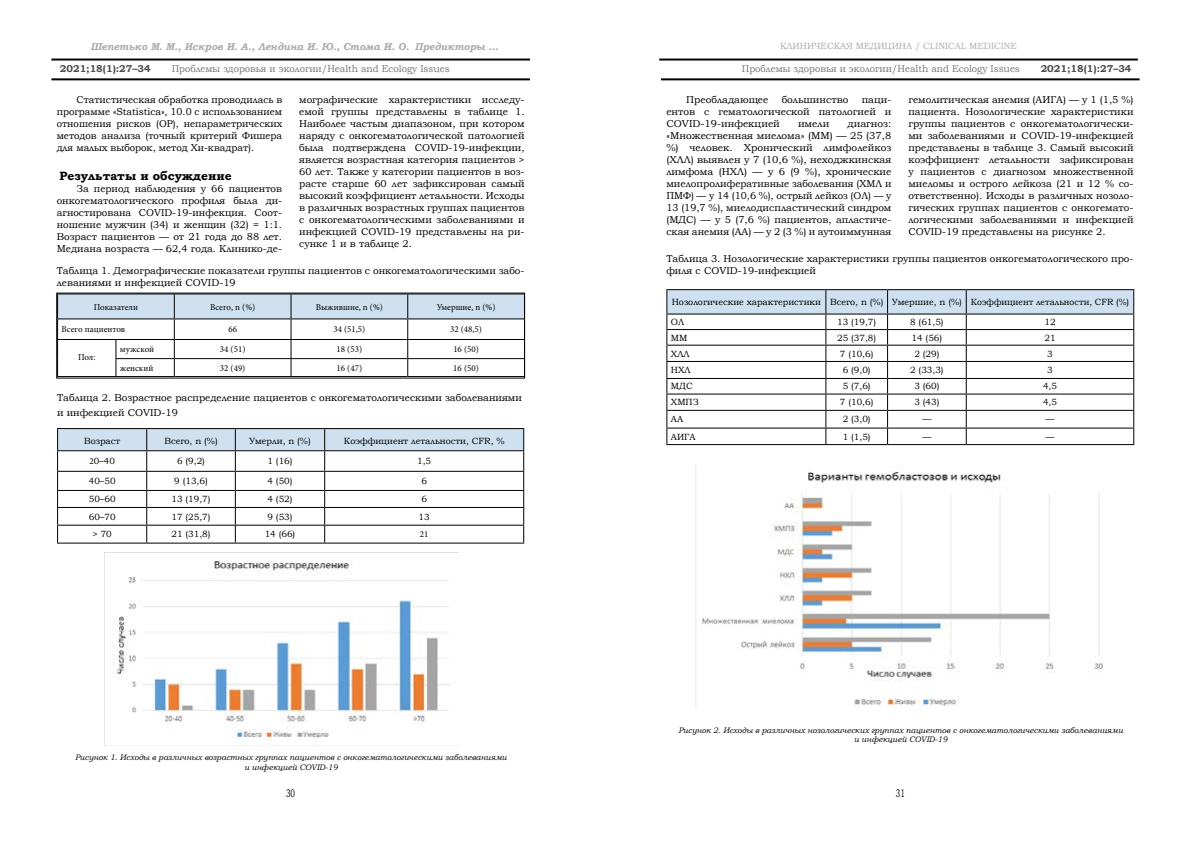
<style>
.page{position:relative;width:1191px;height:842px;background:#fff}
.page>*{position:absolute;margin:0;border:0;box-sizing:border-box;transform-origin:0 0}
.t1{font:700 12px "Bookman Old Style";color:#000}
.t2{font:11px "Bookman Old Style";color:#000;scale:.67 1}
.t3{font:10px/12px "Bookman Old Style";color:#000;text-align:justify}
.t4{font:10px "Bookman Old Style";color:#453a36;scale:.95 1}
.t5{font:italic 700 10px "Bookman Old Style";color:#878787}
.t6{font:700 10px "Bookman Old Style";color:#000}
.t7{font:9px "Bookman Old Style";color:#000}
.t8{font:9px "Minion Pro";color:#000}
.t9{font:9px "Bookman Old Style";color:#878787}
.t10{font:italic 8px/9.6px "Bookman Old Style";color:#000;text-align:center}
.s1{color:#958b87}
.s2{font-family:"Minion Pro"}
</style>
<div class="page">
<hr style="left:659px;top:59px;width:478px;height:2px;background:#000">
<hr style="left:661px;top:78px;width:478px;height:2px;background:#000">
<hr style="left:51px;top:59px;width:479px;height:2px;background:#000">
<hr style="left:51px;top:78px;width:479px;height:2px;background:#000">
<svg style="left:58px;top:295px;width:465px;height:81px"></svg>
<div style="left:56px;top:293px;width:469px;height:85px;border:1px solid #000"></div>
<hr style="left:57px;top:428px;width:90px;height:1px;background:#000">
<hr style="left:147px;top:428px;width:88px;height:1px;background:#000">
<hr style="left:235px;top:428px;width:90px;height:1px;background:#000">
<hr style="left:325px;top:428px;width:199px;height:1px;background:#000">
<svg style="left:57px;top:429px;width:467px;height:114px"></svg>
<hr style="left:57px;top:543px;width:90px;height:1px;background:#000">
<hr style="left:147px;top:543px;width:88px;height:1px;background:#000">
<hr style="left:235px;top:543px;width:90px;height:1px;background:#000">
<hr style="left:325px;top:543px;width:199px;height:1px;background:#000">
<img style="left:104px;top:552px;width:354px;height:193px">
<hr style="left:666px;top:289px;width:160px;height:1px;background:#000">
<hr style="left:826px;top:289px;width:61px;height:1px;background:#000">
<hr style="left:887px;top:289px;width:79px;height:1px;background:#000">
<hr style="left:966px;top:289px;width:168px;height:1px;background:#000">
<svg style="left:666px;top:290px;width:468px;height:154px"></svg>
<hr style="left:666px;top:444px;width:160px;height:1px;background:#000">
<hr style="left:826px;top:444px;width:61px;height:1px;background:#000">
<hr style="left:887px;top:444px;width:79px;height:1px;background:#000">
<hr style="left:966px;top:444px;width:168px;height:1px;background:#000">
<img style="left:695px;top:465px;width:408px;height:242px">
<p class="t5" style="left:90px;top:39px;width:410px">Шепетько М. М., Искров И. А., Лендина И. Ю., Стома И. О. Предикторы ...</p>
<p class="t9" style="left:780px;top:40px;width:238px">КЛИНИЧЕСКАЯ МЕДИЦИНА <span class="s1">/ CLINICAL MEDICINE</span></p>
<p class="t6" style="left:60px;top:61px;width:92px">2021;18(1):27–34</p>
<p class="t4" style="left:172px;top:62px;width:294px">Проблемы здоровья и экологии/Health and Ecology Issues</p>
<p class="t4" style="left:742px;top:62px;width:294px">Проблемы здоровья и экологии/Health and Ecology Issues</p>
<p class="t6" style="left:1040px;top:61px;width:92px">2021;18(1):27–34</p>
<p class="t3" style="left:57px;top:94px;width:227px;text-indent:20px">Статистическая обработка проводилась в программе «Statistica», 10.0 с использованием отношения рисков (ОР), непараметрических методов анализа (точный критерий Фишера для малых выборок, метод Хи-квадрат).</p>
<p class="t1" style="left:60px;top:167px;width:174px">Результаты и обсуждение</p>
<p class="t3" style="left:57px;top:182px;width:227px;text-indent:20px">За период наблюдения у 66 пациентов онкогематологического профиля была ди&shy;агностирована COVID-19-инфекция. Соот&shy;ношение мужчин (34) и женщин (32) = 1:1.<br>Возраст пациентов — от 21 года до 88 лет.<br>Медиана возраста — 62,4 года. Клинико-де-</p>
<p class="t3" style="left:299px;top:94px;width:227px">мографические характеристики исследу&shy;емой группы представлены в таблице 1.<br>Наиболее частым диапазоном, при котором наряду с онкогематологической патологией была подтверждена COVID-19-инфекции, является возрастная категория пациентов &gt; 60 лет. Также у категории пациентов в воз&shy;расте старше 60 лет зафиксирован самый высокий коэффициент летальности. Исходы в различных возрастных группах пациентов с онкогематологическими заболеваниями и инфекцией COVID-19 представлены на ри&shy;сунке 1 и в таблице 2.</p>
<p class="t3" style="left:57px;top:264px;width:469px">Таблица 1. Демографические показатели группы пациентов с онкогематологическими забо&shy;леваниями и инфекцией COVID-19</p>
<p class="t8" style="left:94px;top:301px;width:46px">Показатели</p>
<p class="t8" style="left:210px;top:301px;width:47px">Всего, n (%)</p>
<p class="t8" style="left:316px;top:301px;width:69px">Выжившие, n (%)</p>
<p class="t8" style="left:437px;top:301px;width:60px">Умершие, n (%)</p>
<p class="t8" style="left:62px;top:324px;width:65px">Всего пациентов</p>
<p class="t8" style="left:228px;top:324px;width:10px">66</p>
<p class="t8" style="left:333px;top:324px;width:33px">34 (51,5)</p>
<p class="t8" style="left:450px;top:324px;width:33px">32 (48,5)</p>
<p class="t8" style="left:78px;top:351px;width:19px">Пол:</p>
<p class="t8" style="left:120px;top:343px;width:36px">мужской</p>
<p class="t8" style="left:220px;top:343px;width:27px">34 (51)</p>
<p class="t8" style="left:336px;top:343px;width:27px">18 (53)</p>
<p class="t8" style="left:453px;top:343px;width:27px">16 (50)</p>
<p class="t8" style="left:120px;top:362px;width:35px">женский</p>
<p class="t8" style="left:220px;top:362px;width:27px">32 (49)</p>
<p class="t8" style="left:336px;top:362px;width:27px">16 (47)</p>
<p class="t8" style="left:453px;top:362px;width:27px">16 (50)</p>
<p class="t3" style="left:57px;top:391px;width:466px;line-height:14.4px">Таблица 2. Возрастное распределение пациентов с онкогематологическими заболеваниями и инфекцией COVID-19</p>
<p class="t7" style="left:84px;top:435px;width:38px">Возраст</p>
<p class="t7" style="left:164px;top:435px;width:55px">Всего, n (%)</p>
<p class="t7" style="left:249px;top:435px;width:63px">Умерли, n (%)</p>
<p class="t7" style="left:344px;top:435px;width:162px">Коэффициент летальности, CFR, %</p>
<p class="t7" style="left:89px;top:455px;width:27px"><span class="s2">2</span>0–40</p>
<p class="t7" style="left:177px;top:455px;width:29px">6 (9,2)</p>
<p class="t7" style="left:267px;top:455px;width:27px">1 (16)</p>
<p class="t7" style="left:417px;top:455px;width:16px">1,5</p>
<p class="t7" style="left:89px;top:475px;width:28px">40–50</p>
<p class="t7" style="left:174px;top:475px;width:35px">9 (13,6)</p>
<p class="t7" style="left:267px;top:475px;width:27px">4 (50)</p>
<p class="t7" style="left:421px;top:475px;width:7px">6</p>
<p class="t7" style="left:89px;top:493px;width:28px">50–60</p>
<p class="t7" style="left:171px;top:493px;width:41px">13 (19,7)</p>
<p class="t7" style="left:267px;top:493px;width:27px">4 (52)</p>
<p class="t7" style="left:421px;top:493px;width:7px">6</p>
<p class="t7" style="left:89px;top:511px;width:28px">60–70</p>
<p class="t7" style="left:171px;top:511px;width:41px">17 (25,7)</p>
<p class="t7" style="left:267px;top:511px;width:27px">9 (53)</p>
<p class="t7" style="left:418px;top:511px;width:13px">13</p>
<p class="t7" style="left:92px;top:528px;width:21px">&gt; 70</p>
<p class="t7" style="left:171px;top:528px;width:41px">21 (31,8)</p>
<p class="t7" style="left:265px;top:528px;width:32px">14 (66)</p>
<p class="t8" style="left:420px;top:528px;width:10px">21</p>
<p class="t10" style="left:75px;top:752px;width:433px">Рисунок 1. Исходы в различных возрастных группах пациентов с онкогематологическими заболеваниями и инфекцией COVID-19</p>
<p class="t3" style="left:686px;top:94px;width:84px">Преобладающее</p>
<p class="t3" style="left:781px;top:94px;width:68px">большинство</p>
<p class="t3" style="left:908px;top:94px;width:226px">гемолитическая анемия (АИГА) — у 1 (1,5 %) пациента. Нозологические характеристики группы пациентов с онкогематологически&shy;ми заболеваниями и COVID-19-инфекцией представлены в таблице 3. Самый высокий коэффициент летальности зафиксирован у пациентов с диагнозом множественной миеломы и острого лейкоза (21 и 12 % со&shy;ответственно). Исходы в различных нозоло&shy;гических группах пациентов с онкогемато&shy;логическими заболеваниями и инфекцией COVID-19 представлены на рисунке 2.</p>
<p class="t3" style="left:666px;top:253px;width:468px">Таблица 3. Нозологические характеристики группы пациентов онкогематологического про&shy;филя с COVID-19-инфекцией</p>
<p class="t7" style="left:672px;top:296px;width:459px">Нозологические характеристики Всего, n (%) Умершие, n (%) Коэффициент летальности, CFR (%)</p>
<p class="t7" style="left:671px;top:316px;width:15px">ОЛ</p>
<p class="t7" style="left:837px;top:316px;width:41px">13 (19,7)</p>
<p class="t7" style="left:910px;top:316px;width:35px">8 (61,5)</p>
<p class="t7" style="left:1044px;top:316px;width:13px">12</p>
<p class="t7" style="left:671px;top:332px;width:18px">ММ</p>
<p class="t7" style="left:837px;top:332px;width:41px">25 (37,8)</p>
<p class="t7" style="left:911px;top:332px;width:32px">14 (56)</p>
<p class="t7" style="left:1044px;top:332px;width:13px">21</p>
<p class="t7" style="left:671px;top:348px;width:20px">ХЛЛ</p>
<p class="t7" style="left:840px;top:348px;width:35px">7 (10,6)</p>
<p class="t7" style="left:914px;top:348px;width:27px">2 (29)</p>
<p class="t7" style="left:1047px;top:348px;width:7px">3</p>
<p class="t7" style="left:671px;top:364px;width:21px">НХЛ</p>
<p class="t7" style="left:842px;top:364px;width:29px">6 (9,0)</p>
<p class="t7" style="left:910px;top:364px;width:35px">2 (33,3)</p>
<p class="t7" style="left:1047px;top:364px;width:7px">3</p>
<p class="t7" style="left:671px;top:381px;width:23px">МДС</p>
<p class="t7" style="left:842px;top:381px;width:29px">5 (7,6)</p>
<p class="t7" style="left:914px;top:381px;width:27px">3 (60)</p>
<p class="t7" style="left:1043px;top:381px;width:16px">4,5</p>
<p class="t7" style="left:671px;top:396px;width:29px">ХМПЗ</p>
<p class="t7" style="left:840px;top:396px;width:35px">7 (10,6)</p>
<p class="t7" style="left:914px;top:396px;width:27px">3 (43)</p>
<p class="t7" style="left:1043px;top:396px;width:16px">4,5</p>
<p class="t7" style="left:671px;top:413px;width:14px">АА</p>
<p class="t7" style="left:842px;top:413px;width:29px">2 (3,0)</p>
<p class="t7" style="left:922px;top:413px;width:10px">—</p>
<p class="t7" style="left:1045px;top:413px;width:10px">—</p>
<p class="t7" style="left:671px;top:431px;width:26px">АИГА</p>
<p class="t7" style="left:842px;top:431px;width:29px">1 (1,5)</p>
<p class="t7" style="left:922px;top:431px;width:10px">—</p>
<p class="t7" style="left:1045px;top:431px;width:10px">—</p>
<p class="t3" style="left:666px;top:94px;width:226px;text-indent:195px">паци&shy;ентов с гематологической патологией и COVID-19-инфекцией</p>
<p class="t3" style="left:666px;top:118px;width:226px;text-indent:181px">диагноз: «Множественная миелома» (ММ) — 25 (37,8 %) человек. Хронический лимфолейкоз (ХЛЛ) выявлен у 7 (10,6 %), неходжкинская лимфома (НХЛ) — у 6 (9 %), хронические миелопролиферативные заболевания (ХМЛ и ПМФ) — у 14 (10,6 %), острый лейкоз (ОЛ) — у 13 (19,7 %), миелодиспластический синдром (МДС) — у 5 (7,6 %) пациентов, апластиче&shy;ская анемия (АА) — у 2 (3 %) и аутоиммунная</p>
<p class="t3" style="left:798px;top:118px;width:33px">имели</p>
<p class="t10" style="left:678px;top:725px;width:446px">Рисунок 2. Исходы в различных нозологических группах пациентов с онкогематологическими заболеваниями и инфекцией COVID-19</p>
<p class="t2" style="left:286px;top:786px;width:15px">30</p>
<p class="t2" style="left:895px;top:786px;width:15px">31</p>
</div>
